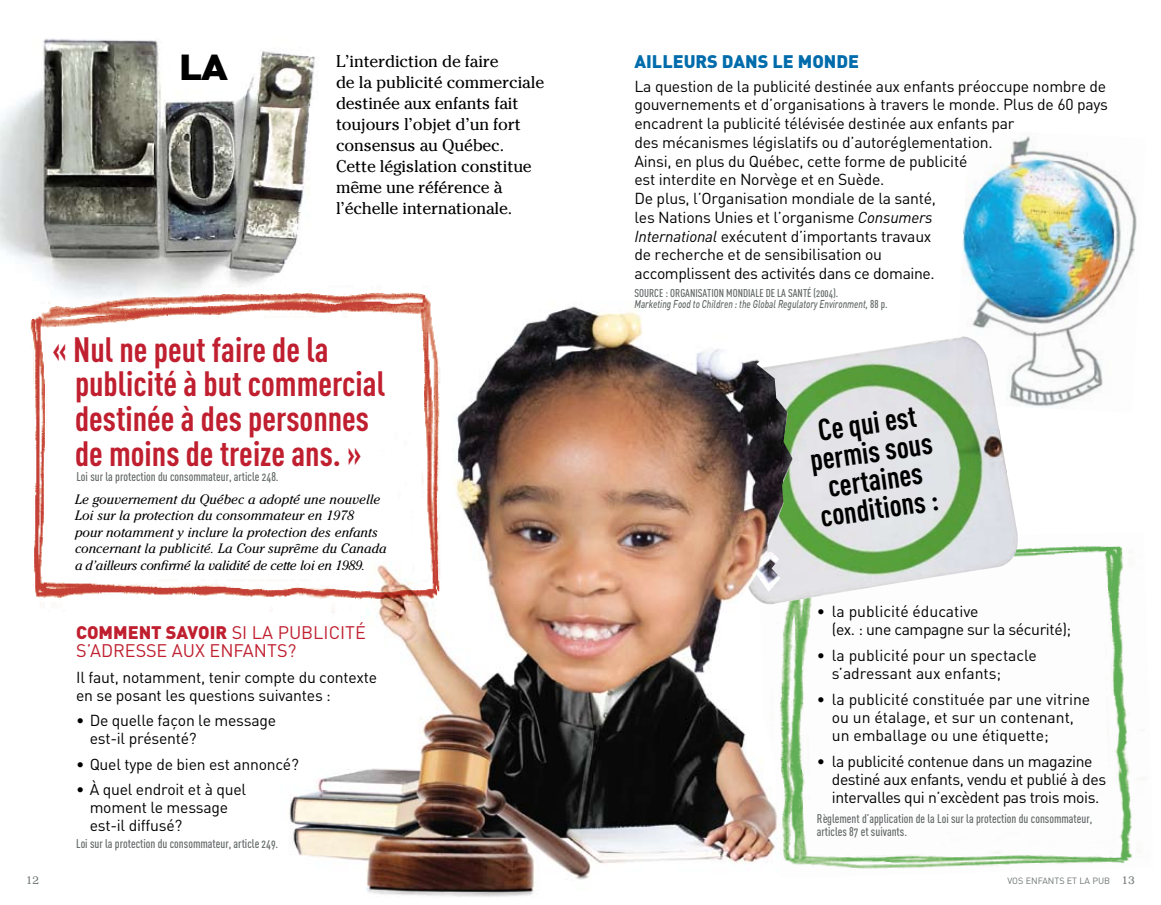
<style>
.page{position:relative;width:1161px;height:905px;background:#fff}
.page>*{position:absolute;margin:0;border:0;box-sizing:border-box;transform-origin:0 0}
.t1{font:900 35.7px "DIN";color:#000;scale:1.15 1}
.t2{font:34.65px/34.7px "DIN Cond Bold Alternate";color:#c01f2f}
.t3{font:30.15px/28.5px "DIN Cond Bold Alternate";color:#000;text-align:center}
.t4{font:18px/18px "DIN";color:#c01f2f}
.t5{font:900 18px "DIN";color:#006cab}
.t6{font:16.8px/21px "Cheltenham";letter-spacing:-.01em;color:#000}
.t7{font:15.75px/18px "DIN";letter-spacing:-.015em;color:#000}
.t8{font:italic 13.5px/16.5px "Cheltenham";color:#000}
.t9{font:12.45px/12.8px "DIN Cond Medium Alternate";color:#626968}
.t10{font:12px "Impressum";color:#6d7473}
.t11{font:italic 500 11.25px "DIN";color:#626968;scale:.75 1}
.t12{font:11.25px "DIN Cond Medium Alternate";color:#626968}
.t13{font:9px "DIN";color:#6d7473}
.s1{font-weight:900}
.s2{font-style:italic}
.s3{font-family:"DIN Cond Medium Alternate";font-weight:400;font-style:normal}
.s4{font-family:"Impressum";font-size:12px}
</style>
<div class="page">
<img style="left:850px;top:531px;width:296px;height:338px">
<img style="left:850px;top:338px;width:112px;height:266px">
<img style="left:289px;top:306px;width:561px;height:591px">
<img style="left:0;top:39px;width:315px;height:242px">
<img style="left:30px;top:281px;width:420px;height:345px">
<img style="left:954px;top:133px;width:183px;height:280px">
<h1 class="t1" style="left:179px;top:43px;width:44px">LA</h1>
<p class="t6" style="left:336px;top:51px;width:210px">L’interdiction de faire<br>de la publicité commerciale destinée aux enfants fait toujours l’objet d’un fort consensus au Québec.<br>Cette législation constitue même une référence à l’échelle internationale.</p>
<h2 class="t2" style="left:75px;top:331px;width:312px;text-indent:-23px">« Nul ne peut faire de la publicité à but commercial destinée à des personnes de moins de treize ans. »</h2>
<p class="t9" style="left:76px;top:470px;width:204px">Loi sur la protection du consommateur, article 248.</p>
<p class="t8" style="left:75px;top:491px;width:313px">Le gouvernement du Québec a adopté une nouvelle Loi sur la protection du consommateur en 1978<br>pour notamment y inclure la protection des enfants concernant la publicité. La Cour suprême du Canada a d’ailleurs confirmé la validité de cette loi en 1989.</p>
<p class="t4" style="left:76px;top:623px;width:212px"><span class="s1">COMMENT SAVOIR</span> si la publicité s’adresse</p>
<p class="t4" style="left:172px;top:641px;width:50px">au x enfants</p>
<p class="t4" style="left:288px;top:641px;width:10px">?</p>
<p class="t7" style="left:76px;top:667px;width:303px">Il faut, notamment, tenir compte du contexte en se posant les questions suivantes :</p>
<p class="t7" style="left:90px;top:711px;width:188px;text-indent:-13px">• De quelle façon le message est-il présenté?</p>
<p class="t7" style="left:76px;top:754px;width:224px">• Quel type de bien est annoncé?</p>
<p class="t7" style="left:90px;top:780px;width:158px;text-indent:-13px">• À quel endroit et à quel moment le message est-il diffusé?</p>
<p class="t9" style="left:76px;top:836px;width:204px">Loi sur la protection du consommateur, article 249.</p>
<p class="t5" style="left:634px;top:50px;width:214px">AILLEURS DANS LE MONDE</p>
<p class="t7" style="left:634px;top:76px;width:475px;line-height:18.8px">La question de la publicité destinée aux enfants préoccupe nombre de gouvernements et d’organisations à travers le monde. Plus de 60 pays encadrent la publicité télévisée destinée aux enfants par<br>des mécanismes législatifs ou d’autoréglementation.<br>Ainsi, en plus du Québec, cette forme de publicité<br>est interdite en Norvège et en Suède.<br>De plus, l’Organisation mondiale de la santé,<br>les Nations Unies et l’organisme <span class="s2">Consumers<br>International</span> exécutent d’importants travaux<br>de recherche et de sensibilisation ou<br>accomplissent des activités dans ce domaine.</p>
<p class="t12" style="left:634px;top:286px;width:205px">SOURCE : ORGANISATION MONDIALE DE LA SANTÉ (2004).</p>
<p class="t11" style="left:634px;top:297px;width:339px">Marketing Food to Children : the Global Regulatory Environment, <span class="s3">88 p.</span></p>
<h3 class="t3" style="left:804px;top:417px;width:125px;rotate:-8deg">Ce qui est permis sous certaines conditions :</h3>
<p class="t7" style="left:832px;top:601px;width:241px;text-indent:-15px">• la publicité éducative<br>(ex. : une campagne sur la sécurité);</p>
<p class="t7" style="left:832px;top:645px;width:206px;text-indent:-15px">• la publicité pour un spectacle s’adressant aux enfants;</p>
<p class="t7" style="left:832px;top:690px;width:260px;text-indent:-15px">• la publicité constituée par une vitrine ou un étalage, et sur un contenant, un emballage ou une étiquette;</p>
<p class="t7" style="left:832px;top:752px;width:276px;text-indent:-15px">• la publicité contenue dans un magazine destiné aux enfants, vendu et publié à des intervalles qui n’excèdent pas trois mois.</p>
<p class="t9" style="left:817px;top:811px;width:277px">Règlement d’application de la Loi sur la protection du consommateur, articles 87 et suivants.</p>
<p class="t10" style="left:26px;top:872px;width:15px">12</p>
<p class="t13" style="left:1007px;top:875px;width:129px">VOS ENFANTS ET LA PUB <span class="s4">13</span></p>
</div>
